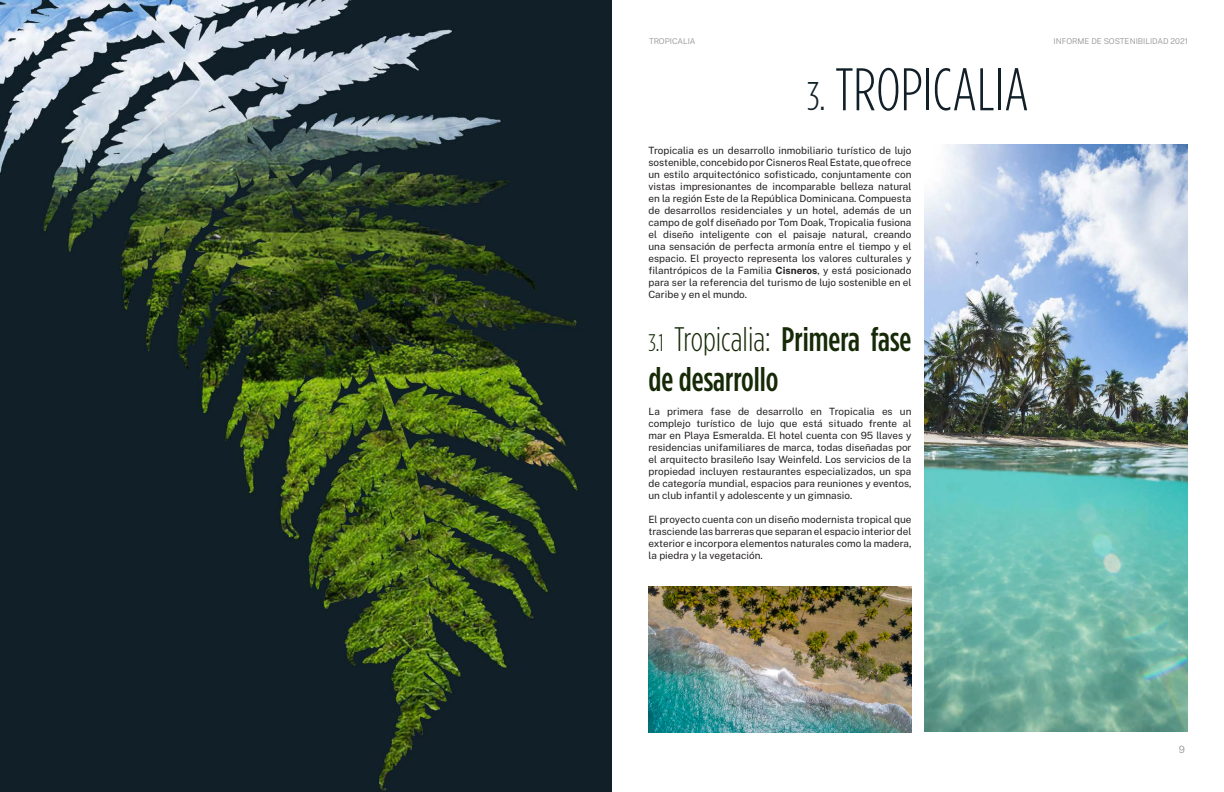
<style>
.page{position:relative;width:1224px;height:792px;background:#fff}
.page>*{position:absolute;margin:0;border:0;box-sizing:border-box;transform-origin:0 0}
.t1{font:300 60px "Gotham Condensed";color:#111f28}
.t2{font:500 34px/40.8px "Gotham Condensed";color:#162a07}
.t3{font:10px/12px "Public Sans";color:#231f20;text-align:justify}
.t4{font:300 10px "Public Sans";color:#939598}
.t5{font:300 8px "Public Sans";color:#939598}
.s1{font-size:40px}
.s2{font-weight:700}
.s3{font-weight:300;font-size:24px}
.s4{font-weight:300}
</style>
<div class="page">
<img style="left:924px;top:144px;width:264px;height:588px">
<img style="left:0;top:0;width:612px;height:792px">
<img style="left:648px;top:587px;width:264px;height:145px">
<p class="t5" style="left:649px;top:35px;width:48px">TROPICALIA</p>
<p class="t5" style="left:1054px;top:35px;width:136px">INFORME DE SOSTENIBILIDAD 2021</p>
<p class="t1" style="left:807px;top:58px;width:223px"><span class="s1">3.</span> TROPICALIA</p>
<p class="t3" style="left:648px;top:144px;width:265px">Tropicalia es un desarrollo inmobiliario turístico de lujo sostenible, concebido por Cisneros Real Estate, que ofrece un estilo arquitectónico sofisticado, conjuntamente con vistas impresionantes de incomparable belleza natural en la región Este de la República Dominicana. Compuesta de desarrollos residenciales y un hotel, además de un campo de golf diseñado por Tom Doak, Tropicalia fusiona el diseño inteligente con el paisaje natural, creando una sensación de perfecta armonía entre el tiempo y el espacio. El proyecto representa los valores culturales y filantrópicos de la Familia <span class="s2">Cisneros</span>, y está posicionado para ser la referencia del turismo de lujo sostenible en el Caribe y en el mundo.</p>
<p class="t2" style="left:648px;top:318px;width:265px"><span class="s3">3.1</span> <span class="s4">Tropicalia:</span> Primera fase de desarrollo</p>
<p class="t3" style="left:648px;top:405px;width:265px">La primera fase de desarrollo en Tropicalia es un complejo turístico de lujo que está situado frente al mar en Playa Esmeralda. El hotel cuenta con 95 llaves y residencias unifamiliares de marca, todas diseñadas por el arquitecto brasileño Isay Weinfeld. Los servicios de la propiedad incluyen restaurantes especializados, un spa de categoría mundial, espacios para reuniones y eventos, un club infantil y adolescente y un gimnasio.</p>
<p class="t3" style="left:648px;top:513px;width:265px">El proyecto cuenta con un diseño modernista tropical que trasciende las barreras que separan el espacio interior del exterior e incorpora elementos naturales como la madera, la piedra y la vegetación.</p>
<p class="t4" style="left:1179px;top:742px;width:8px">9</p>
</div>
